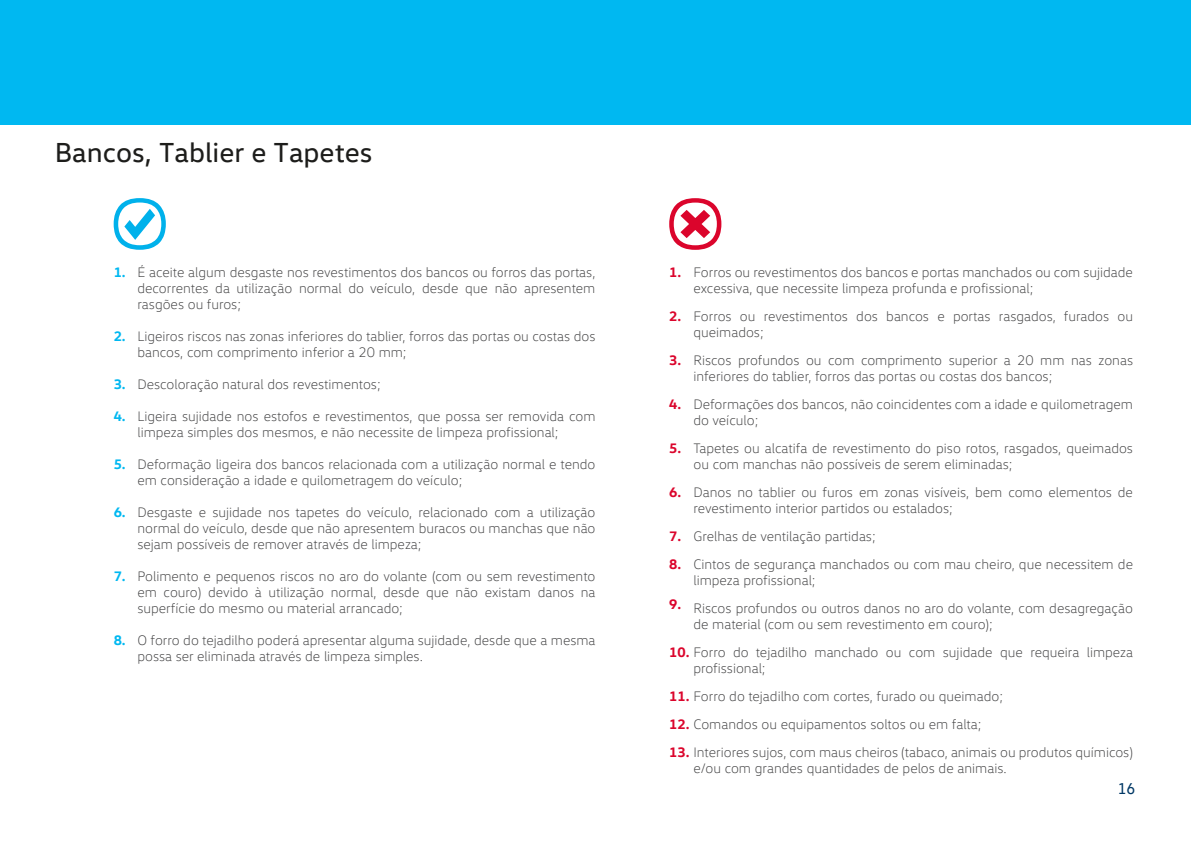
<style>
.page{position:relative;width:1191px;height:851px;background:#fff}
.page>*{position:absolute;margin:0;border:0;box-sizing:border-box;transform-origin:0 0}
.t1{font:28px "VW Head";color:#1d1d1b}
.t2{font:16px "VW Text";color:#003865}
.t3{font:300 14px/16px "VW Head";color:#404041}
.t4{font:700 14px/28px "VW Head";color:#db052c}
.t5{font:700 14px "VW Head";color:#00b8f1}
.s1{font-weight:700;color:#db052c}
</style>
<div class="page">
<div style="left:0;top:0;width:1191px;height:125px;background:#00b8f1"></div>
<svg style="left:114px;top:198px;width:52px;height:52px"></svg>
<svg style="left:669px;top:198px;width:52px;height:52px"></svg>
<h1 class="t1" style="left:55px;top:135px;width:319px">Bancos, Tablier e Tapetes</h1>
<p class="t5" style="left:114px;top:262px;width:14px">1.</p>
<p class="t5" style="left:114px;top:326px;width:14px">2.</p>
<p class="t5" style="left:114px;top:374px;width:14px">3.</p>
<p class="t5" style="left:114px;top:406px;width:14px">4.</p>
<p class="t5" style="left:114px;top:454px;width:14px">5.</p>
<p class="t5" style="left:114px;top:503px;width:14px">6.</p>
<p class="t5" style="left:114px;top:566px;width:14px">7.</p>
<p class="t5" style="left:114px;top:630px;width:14px">8.</p>
<p class="t3" style="left:137px;top:263px;width:459px;text-align:justify">É aceite algum desgaste nos revestimentos dos bancos ou forros das portas, decorrentes da utilização normal do veículo, desde que não apresentem rasgões ou furos;</p>
<p class="t3" style="left:137px;top:327px;width:459px">Ligeiros riscos nas zonas inferiores do tablier, forros das portas ou costas dos bancos, com comprimento inferior a 20 mm;</p>
<p class="t3" style="left:137px;top:375px;width:245px">Descoloração natural dos revestimentos;</p>
<p class="t3" style="left:137px;top:407px;width:459px">Ligeira sujidade nos estofos e revestimentos, que possa ser removida com limpeza simples dos mesmos, e não necessite de limpeza profissional;</p>
<p class="t3" style="left:137px;top:455px;width:459px">Deformação ligeira dos bancos relacionada com a utilização normal e tendo em consideração a idade e quilometragem do veículo;</p>
<p class="t3" style="left:137px;top:503px;width:459px;text-align:justify">Desgaste e sujidade nos tapetes do veículo, relacionado com a utilização normal do veículo, desde que não apresentem buracos ou manchas que não sejam possíveis de remover através de limpeza;</p>
<p class="t3" style="left:137px;top:567px;width:460px;text-align:justify">Polimento e pequenos riscos no aro do volante (com ou sem revestimento em couro) devido à utilização normal, desde que não existam danos na superfície do mesmo ou material arrancado;</p>
<p class="t3" style="left:137px;top:631px;width:459px">O forro do tejadilho poderá apresentar alguma sujidade, desde que a mesma possa ser eliminada através de limpeza simples.</p>
<p class="t4" style="left:669px;top:257px;width:14px">1.</p>
<p class="t4" style="left:669px;top:301px;width:14px">2.</p>
<p class="t4" style="left:669px;top:345px;width:14px">3.</p>
<p class="t4" style="left:669px;top:389px;width:14px">4.</p>
<p class="t4" style="left:669px;top:433px;width:14px">5.</p>
<p class="t4" style="left:669px;top:477px;width:14px">6.</p>
<p class="t4" style="left:669px;top:521px;width:14px">7.<br>8.</p>
<p class="t4" style="left:669px;top:589px;width:14px">9.</p>
<p class="t3" style="left:693px;top:264px;width:441px">Forros ou revestimentos dos bancos e portas manchados ou com sujidade excessiva, que necessite limpeza profunda e profissional;</p>
<p class="t3" style="left:693px;top:308px;width:441px">Forros ou revestimentos dos bancos e portas rasgados, furados ou queimados;</p>
<p class="t3" style="left:693px;top:352px;width:441px">Riscos profundos ou com comprimento superior a 20 mm nas zonas inferiores do tablier, forros das portas ou costas dos bancos;</p>
<p class="t3" style="left:693px;top:396px;width:441px">Deformações dos bancos, não coincidentes com a idade e quilometragem do veículo;</p>
<p class="t3" style="left:693px;top:440px;width:441px">Tapetes ou alcatifa de revestimento do piso rotos, rasgados, queimados ou com manchas não possíveis de serem eliminadas;</p>
<p class="t3" style="left:693px;top:484px;width:441px">Danos no tablier ou furos em zonas visíveis, bem como elementos de revestimento interior partidos ou estalados;</p>
<p class="t3" style="left:693px;top:522px;width:441px;line-height:28px">Grelhas de ventilação partidas;<br>Cintos de segurança manchados ou com mau cheiro, que necessitem de</p>
<p class="t3" style="left:693px;top:566px;width:441px;line-height:28px">limpeza profissional;<br>Riscos profundos ou outros danos no aro do volante, com desagregação</p>
<p class="t3" style="left:693px;top:616px;width:301px">de material (com ou sem revestimento em couro);</p>
<p class="t3" style="left:693px;top:644px;width:441px;text-indent:-24px"><span class="s1">10.</span> Forro do tejadilho manchado ou com sujidade que requeira limpeza profissional;</p>
<p class="t3" style="left:669px;top:688px;width:335px"><span class="s1">11.</span> Forro do tejadilho com cortes, furado ou queimado;</p>
<p class="t3" style="left:669px;top:716px;width:314px"><span class="s1">12.</span> Comandos ou equipamentos soltos ou em falta;</p>
<p class="t3" style="left:693px;top:744px;width:441px;text-indent:-24px"><span class="s1">13.</span> Interiores sujos, com maus cheiros (tabaco, animais ou produtos químicos) e/ou com grandes quantidades de pelos de animais.</p>
<p class="t2" style="left:1117px;top:778px;width:19px">16</p>
</div>
